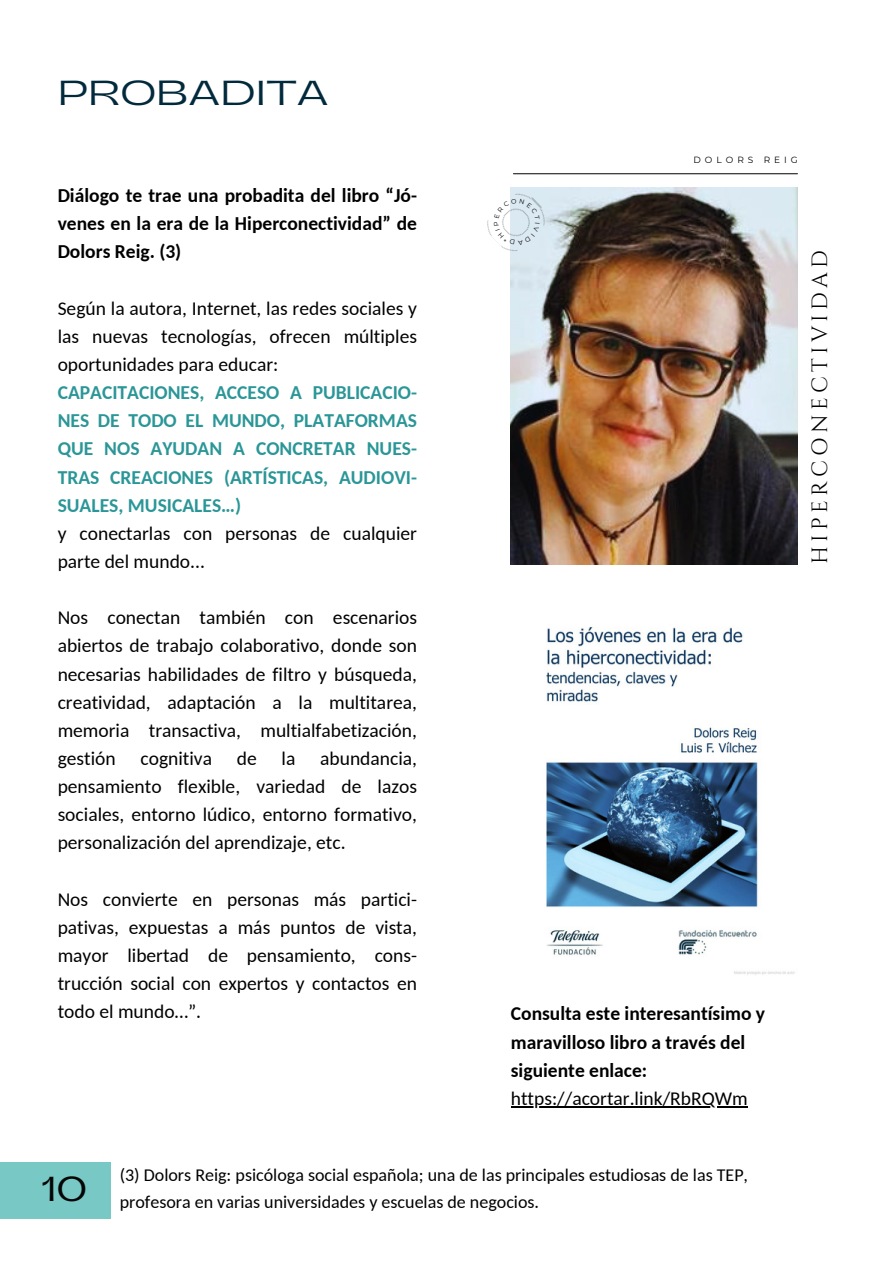
<style>
.page{position:relative;width:894px;height:1264px;background:#fff}
.page>*{position:absolute;margin:0;border:0;box-sizing:border-box;transform-origin:0 0}
.t1{font:33px "Gatwick";color:#022a3d}
.t2{font:33px "Gatwick";color:#040606}
.t3{font:22.05px "Cinzel";letter-spacing:.195em;color:#000}
.t4{font:19.5px/28.2px "Carlito";color:#000;text-align:justify}
.t5{font:700 19.5px/28.2px "Carlito";color:#000;text-align:justify}
.t6{font:700 19.5px/28.2px "Carlito";color:#2b9697;text-align:justify}
.t7{font:18px/27px "Carlito";color:#000}
.t8{font:9px "Montserrat";letter-spacing:.445em;color:#000}
</style>
<div class="page">
<div style="left:0;top:1161px;width:110px;height:57px;background:#78c8c5"></div>
<img style="left:510px;top:187px;width:287px;height:377px">
<img style="left:487px;top:187px;width:65px;height:70px">
<hr style="left:513px;top:173px;width:284px;height:1px;background:#000">
<img style="left:546px;top:627px;width:249px;height:348px">
<hr style="left:510px;top:1105px;width:237px;height:2px;background:#000">
<svg style="left:493px;top:199px;width:46px;height:46px"></svg>
<h1 class="t1" style="left:58px;top:77px;width:272px">PROBADITA</h1>
<p class="t5" style="left:58px;top:183px;width:361px">Diálogo te trae una probadita del libro “Jó&shy;venes en la era de la Hiperconectividad” de Dolors Reig. (3)</p>
<p class="t4" style="left:58px;top:296px;width:361px">Según la autora, Internet, las redes sociales y las nuevas tecnologías, ofrecen múltiples oportunidades para educar:</p>
<p class="t6" style="left:58px;top:380px;width:361px">CAPACITACIONES, ACCESO A PUBLICACIO-NES DE TODO EL MUNDO, PLATAFORMAS QUE NOS AYUDAN A CONCRETAR NUES-TRAS CREACIONES (ARTÍSTICAS, AUDIOVI-SUALES, MUSICALES…)</p>
<p class="t4" style="left:58px;top:521px;width:361px">y conectarlas con personas de cualquier parte del mundo...</p>
<p class="t4" style="left:58px;top:605px;width:361px">Nos conectan también con escenarios abiertos de trabajo colaborativo, donde son necesarias habilidades de filtro y búsqueda, creatividad, adaptación a la multitarea, memoria transactiva, multialfabetización, gestión</p>
<p class="t4" style="left:58px;top:746px;width:361px;text-indent:262px">abundancia, pensamiento flexible, variedad de lazos sociales, entorno lúdico, entorno formativo, personalización del aprendizaje, etc.</p>
<p class="t4" style="left:58px;top:886px;width:361px">Nos convierte en personas más partici&shy;pativas, expuestas a más puntos de vista, mayor libertad de pensamiento, cons&shy;trucción social con expertos y contactos en todo el mundo…”.</p>
<p class="t4" style="left:140px;top:746px;width:73px">cognitiva</p>
<p class="t4" style="left:237px;top:746px;width:21px">de</p>
<p class="t4" style="left:281px;top:746px;width:15px">la</p>
<p class="t8" style="left:693px;top:154px;width:106px">DOLORS REIG</p>
<p class="t3" style="left:805px;top:564px;width:315px;rotate:-90deg">HIPERCONECTIVIDAD</p>
<p class="t5" style="left:510px;top:1001px;width:256px;text-align:left">Consulta este interesantísimo y maravilloso libro a través del siguiente enlace:</p>
<p class="t4" style="left:510px;top:1085px;width:238px">https://acortar.link/RbRQWm</p>
<h1 class="t2" style="left:42px;top:1172px;width:47px">10</h1>
<p class="t7" style="left:120px;top:1162px;width:629px">(3) Dolors Reig: psicóloga social española; una de las principales estudiosas de las TEP, profesora en varias universidades y escuelas de negocios.</p>
</div>
